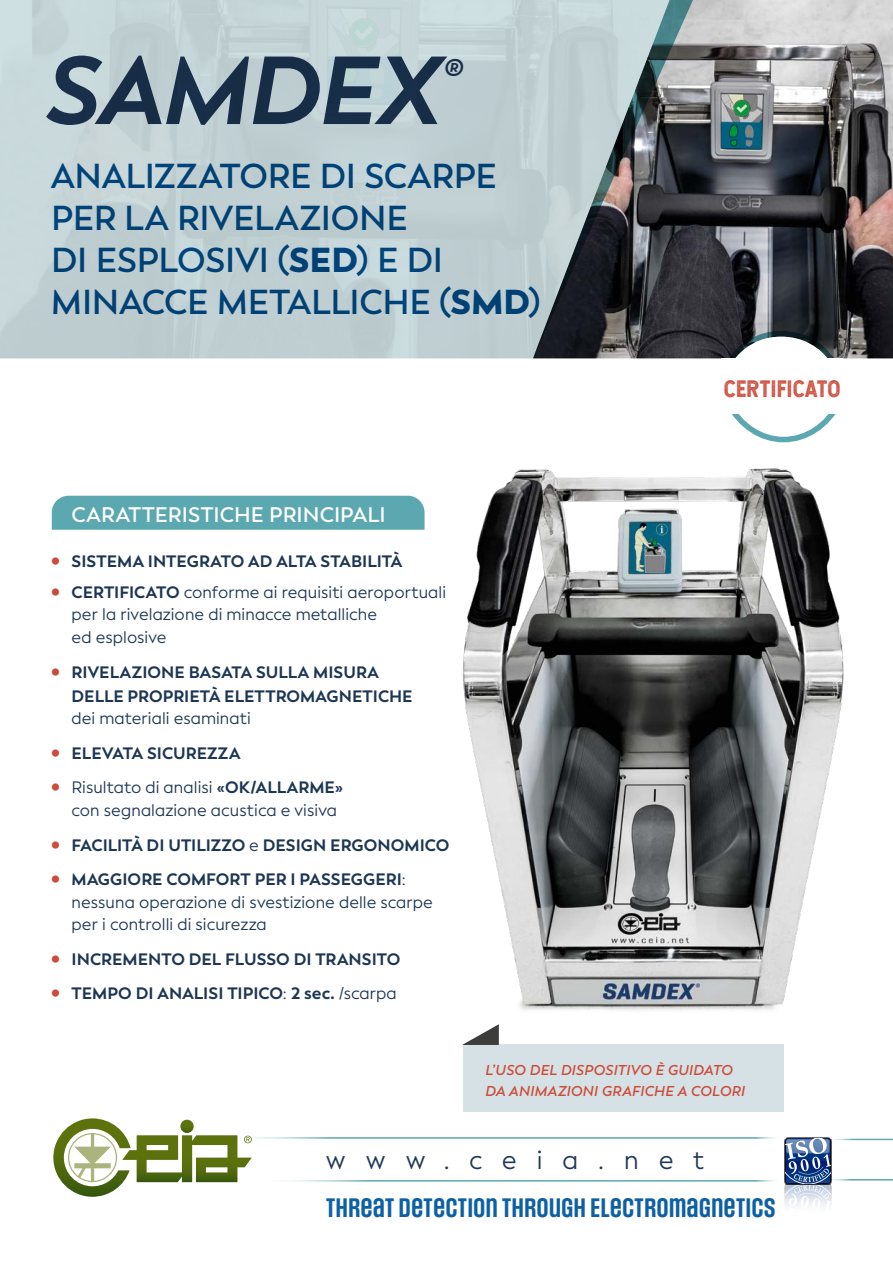
<style>
.page{position:relative;width:893px;height:1263px;background:#fff}
.page>*{position:absolute;margin:0;border:0;box-sizing:border-box;transform-origin:0 0}
.t1{font:italic 700 96px "Facundo";letter-spacing:-.015em;color:#203856}
.t2{font:italic 600 42px "Facundo";color:#203856}
.t3{font:600 34.5px/42px "Facundo";letter-spacing:-.005em;color:#00518f}
.t4{font:25.5px "Facundo";letter-spacing:.78em;color:#203856}
.t5{font:600 22.5px "Social Gothic";color:#0e60a4}
.t6{font:22.5px "Hansief Rough";letter-spacing:.025em;color:#cc4c3b}
.t7{font:600 21px "Facundo";letter-spacing:.005em;color:#fff}
.t8{font:16.5px/22.5px "Facundo";letter-spacing:.005em;color:#1d3653}
.t9{font:700 16.5px/24px "Facundo";color:#1d3653}
.t10{font:italic 600 14.25px/21px "Facundo";letter-spacing:.01em;color:#cc4c3b}
.s1{font-weight:900}
.s2{font-size:27px;color:#cc4c3b}
.s3{font-weight:700;font-size:27px;color:#cc4c3b}
.s4{font-weight:700}
.s5{font-weight:400}
</style>
<div class="page">
<img style="left:699px;top:0;width:194px;height:358px">
<svg style="left:670px;top:0;width:29px;height:358px;background:#505458"></svg>
<img style="left:0;top:0;width:670px;height:358px">
<img style="left:462px;top:468px;width:382px;height:543px">
<hr style="left:825px;top:1179px;width:68px;height:1px;background:#5ca8b0">
<hr style="left:827px;top:1139px;width:66px;height:1px;background:#5ca8b0">
<svg style="left:785px;top:1138px;width:46px;height:68px"></svg>
<svg style="left:786px;top:1139px;width:43px;height:14px"></svg>
<hr style="left:256px;top:1180px;width:526px;height:1px;background:#5ca8b0">
<hr style="left:218px;top:1137px;width:564px;height:2px;background:#5ca8b0">
<svg style="left:727px;top:329px;width:109px;height:29px"></svg>
<svg style="left:732px;top:414px;width:104px;height:29px"></svg>
<div style="left:463px;top:1045px;width:320px;height:67px;background:#d5e1e4"></div>
<svg style="left:462px;top:1024px;width:37px;height:21px"></svg>
<div style="left:52px;top:496px;width:373px;height:34px;background:#5ca8b0"></div>
<svg style="left:53px;top:1118px;width:199px;height:79px"></svg>
<h1 class="t1" style="left:41px;top:31px;width:398px">SAMDEX</h1>
<h2 class="t2" style="left:439px;top:53px;width:22px">®</h2>
<h3 class="t3" style="left:51px;top:155px;width:491px">ANALIZZATORE DI SCARPE<br>PER LA RIVELAZIONE<br>DI ESPLOSIVI (<span class="s1">SED</span>) E DI<br>MINACCE METALLICHE (<span class="s1">SMD</span>)</h3>
<p class="t7" style="left:72px;top:502px;width:316px">CARATTERISTICHE PRINCIPALI</p>
<p class="t9" style="left:50px;top:549px;width:354px"><span class="s2">•</span> SISTEMA INTEGRATO AD ALTA STABILITÀ</p>
<p class="t8" style="left:72px;top:581px;width:376px;text-indent:-21px"><span class="s3">•</span> <span class="s4">CERTIFICATO</span> conforme ai requisiti aeroportuali per la rivelazione di minacce metalliche<br>ed esplosive</p>
<p class="t9" style="left:72px;top:660px;width:343px;text-indent:-21px"><span class="s2">•</span> RIVELAZIONE BASATA SULLA MISURA<br>DELLE PROPRIETÀ ELETTROMAGNETICHE</p>
<p class="t8" style="left:72px;top:707px;width:181px">dei materiali esaminati</p>
<p class="t9" style="left:50px;top:741px;width:192px"><span class="s2">•</span> ELEVATA SICUREZZA</p>
<p class="t8" style="left:72px;top:777px;width:273px;text-indent:-21px"><span class="s3">•</span> Risultato di analisi <span class="s4">«OK/ALLARME» </span>con segnalazione acustica e visiva</p>
<p class="t9" style="left:50px;top:833px;width:401px"><span class="s2">•</span> FACILITÀ DI UTILIZZO <span class="s5">e</span> DESIGN ERGONOMICO</p>
<p class="t8" style="left:72px;top:868px;width:363px;text-indent:-21px"><span class="s3">•</span> <span class="s4">MAGGIORE COMFORT PER I PASSEGGERI</span>: nessuna operazione di svestizione delle scarpe per i controlli di sicurezza</p>
<p class="t9" style="left:50px;top:947px;width:352px"><span class="s2">•</span> INCREMENTO DEL FLUSSO DI TRANSITO</p>
<p class="t9" style="left:50px;top:982px;width:348px"><span class="s2">•</span> TEMPO DI ANALISI TIPICO<span class="s5">:</span> 2 sec. <span class="s5">/scarpa</span></p>
<h3 class="t6" style="left:724px;top:374px;width:118px">CERTIFICATO</h3>
<p class="t10" style="left:485px;top:1060px;width:261px">L’USO DEL DISPOSITIVO È GUIDATO<br>DA ANIMAZIONI GRAFICHE A COLORI</p>
<h3 class="t4" style="left:326px;top:1145px;width:380px">www.ceia.net</h3>
<h3 class="t5" style="left:326px;top:1193px;width:451px">THREAT DETECTION THROUGH ELECTROMAGNETICS</h3>
</div>
